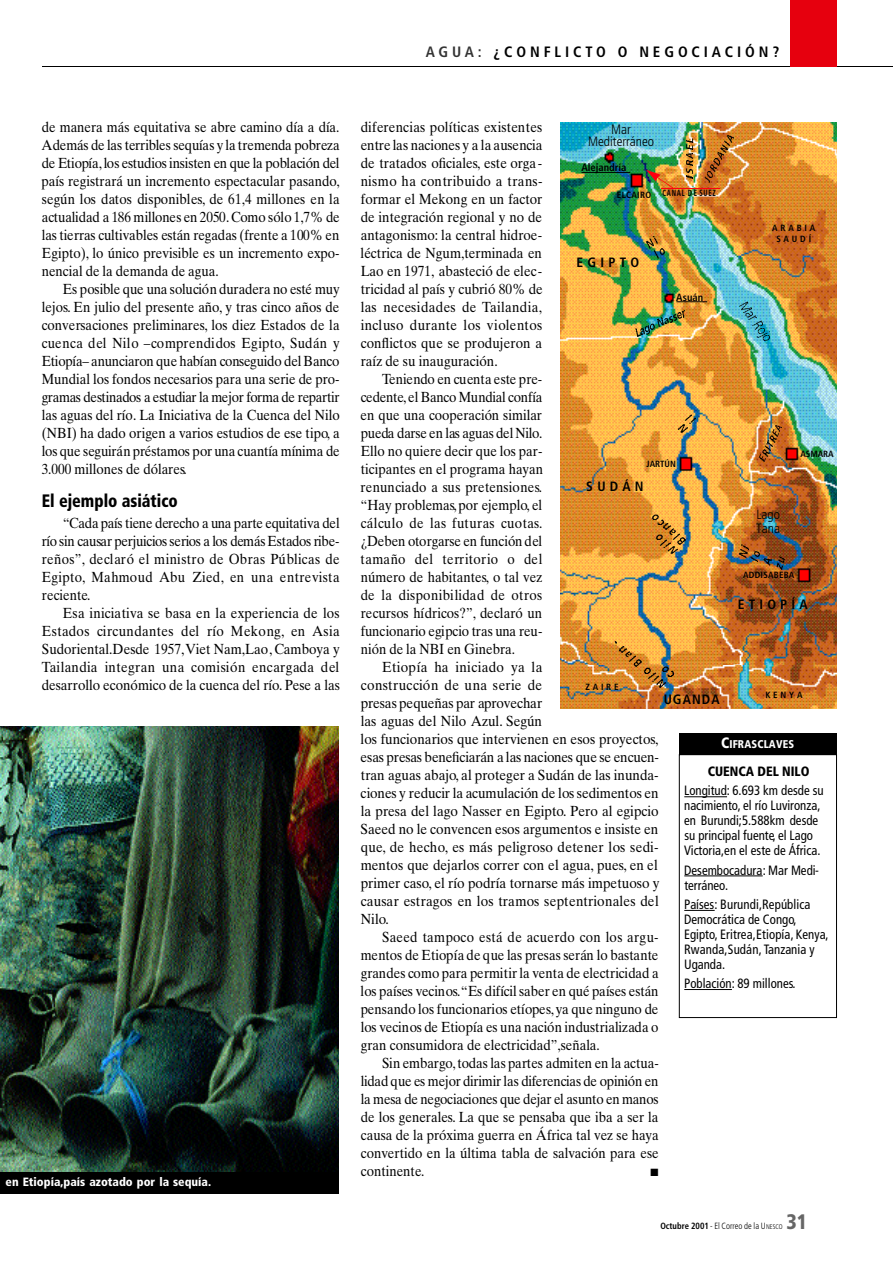
<style>
.page{position:relative;width:893px;height:1263px;background:#fff}
.page>*{position:absolute;margin:0;border:0;box-sizing:border-box;transform-origin:0 0}
.t1{font:900 condensed 21px "Frutiger";color:#666;scale:.95 1}
.t2{font:900 condensed 18px "Frutiger";color:#000;scale:.9 1}
.t3{font:700 condensed 15px "Frutiger";letter-spacing:.25em;color:#000}
.t4{font:14.7px/18px "Times Ten";color:#000;text-align:justify;scale:.9 1}
.t5{font:14.7px/18px "Times Ten";color:#000;text-align:justify;scale:.91 1}
.t6{font:14.7px/18px "Times Ten";color:#000;scale:.92 1}
.t7{font:condensed 13.5px/15px "Frutiger";color:#000;scale:.95 1}
.t8{font:700 condensed 13.5px "Frutiger";letter-spacing:.305em;color:#000}
.t9{font:300 condensed 13.5px/12px "Frutiger";color:#000;text-align:center}
.t10{font:900 condensed 13.5px "Frutiger";color:#000;scale:.95 1}
.t11{font:900 condensed 12px "Frutiger";color:#fff}
.t12{font:900 condensed 11.25px "Frutiger";letter-spacing:.015em;color:#fff;scale:.95 1}
.t13{font:700 condensed 10.5px "Frutiger";color:#000}
.t14{font:10.5px "Zapf Dingbats";color:#000}
.t15{font:700 condensed 9px/10.5px "Frutiger";letter-spacing:.03em;color:#000;text-align:center}
.t16{font:300 condensed 9px "Frutiger";color:#000;scale:.95 1}
.t17{font:700 condensed 9px "Frutiger";letter-spacing:.03em;color:#000;scale:.75 1}
.s1{color:#333}
.s2{font-size:15px}
.s3{font-weight:700}
.s4{font-size:6.75px}
</style>
<div class="page">
<img style="left:0;top:727px;width:339px;height:445px">
<div style="left:0;top:1172px;width:339px;height:22px;background:#000"></div>
<hr style="left:42px;top:66px;width:850px;height:1px;background:#000">
<div style="left:789px;top:0;width:47px;height:67px;background:#e6000e"></div>
<img style="left:560px;top:122px;width:276px;height:272px">
<img style="left:560px;top:394px;width:276px;height:315px">
<img style="left:729px;top:302px;width:23px;height:11px">
<img style="left:735px;top:311px;width:17px;height:7px">
<img style="left:738px;top:315px;width:18px;height:5px">
<img style="left:742px;top:321px;width:20px;height:8px">
<img style="left:747px;top:328px;width:17px;height:6px">
<img style="left:750px;top:331px;width:19px;height:7px">
<img style="left:752px;top:336px;width:18px;height:5px">
<hr style="left:581px;top:172px;width:49px;height:1px;background:#000">
<hr style="left:676px;top:301px;width:31px;height:1px;background:#000">
<svg style="left:752px;top:430px;width:26px;height:32px"></svg>
<img style="left:767px;top:425px;width:15px;height:7px">
<img style="left:624px;top:328px;width:16px;height:8px">
<img style="left:628px;top:328px;width:5px;height:6px">
<img style="left:633px;top:326px;width:16px;height:9px">
<img style="left:638px;top:323px;width:16px;height:7px">
<img style="left:646px;top:318px;width:17px;height:9px">
<img style="left:652px;top:318px;width:16px;height:6px">
<img style="left:657px;top:316px;width:15px;height:6px">
<img style="left:662px;top:315px;width:14px;height:6px">
<img style="left:665px;top:313px;width:16px;height:6px">
<img style="left:670px;top:311px;width:14px;height:6px">
<img style="left:635px;top:239px;width:18px;height:10px">
<img style="left:642px;top:236px;width:15px;height:7px">
<img style="left:643px;top:251px;width:15px;height:8px">
<img style="left:647px;top:248px;width:17px;height:7px">
<img style="left:668px;top:425px;width:19px;height:8px">
<svg style="left:684px;top:414px;width:11px;height:9px"></svg>
<img style="left:657px;top:548px;width:20px;height:6px">
<img style="left:679px;top:537px;width:6px;height:7px">
<svg style="left:651px;top:514px;width:28px;height:34px"></svg>
<img style="left:646px;top:681px;width:19px;height:6px">
<img style="left:622px;top:659px;width:19px;height:7px">
<svg style="left:598px;top:641px;width:37px;height:21px"></svg>
<svg style="left:644px;top:666px;width:29px;height:15px"></svg>
<img style="left:731px;top:549px;width:16px;height:9px">
<img style="left:734px;top:545px;width:14px;height:4px">
<img style="left:743px;top:556px;width:14px;height:5px">
<img style="left:744px;top:551px;width:15px;height:6px">
<img style="left:755px;top:558px;width:14px;height:8px">
<img style="left:767px;top:563px;width:15px;height:6px">
<img style="left:769px;top:556px;width:15px;height:7px">
<svg style="left:646px;top:170px;width:27px;height:18px"></svg>
<hr style="left:660px;top:188px;width:59px;height:1px;background:#ff000f">
<img style="left:682px;top:138px;width:47px;height:45px">
<img style="left:718px;top:136px;width:15px;height:6px">
<div style="left:679px;top:754px;width:157px;height:264px;border:1px solid #000"></div>
<hr style="left:684px;top:796px;width:43px;height:1px;background:#000">
<hr style="left:684px;top:876px;width:78px;height:1px;background:#000">
<hr style="left:684px;top:910px;width:30px;height:1px;background:#000">
<hr style="left:684px;top:989px;width:48px;height:1px;background:#000">
<div style="left:679px;top:734px;width:157px;height:21px;background:#000"></div>
<p class="t3" style="left:426px;top:46px;width:355px"><span class="s1">AG UA :</span> ¿ C O N F L I C TO O NEGOCIAC I Ó N ?</p>
<p class="t4" style="left:42px;top:119px;width:333px">de manera más equitativa se abre camino día a día.<br>Además de las terribles sequías y la tremenda pobreza de Etiopía,los estudios insisten en que la población del país registrará un incremento espectacular pasando, según los datos disponibles, de 61,4 millones en la actualidad a 186 millones en 2050.Como sólo 1,7% de las tierras cultivables están regadas (frente a 100% en Egipto), lo único previsible es un incremento expo&shy;nencial de la demanda de agua.</p>
<p class="t4" style="left:42px;top:281px;width:333px;text-indent:21px">Es posible que una solución duradera no esté muy lejos. En julio del presente año, y tras cinco años de conversaciones preliminares, los diez Estados de la cuenca del Nilo –comprendidos Egipto, Sudán y Etiopía– anunciaron que habían conseguido del Banco Mundial los fondos necesarios para una serie de pro&shy;gramas destinados a estudiar la mejor forma de repartir las aguas del río. La Iniciativa de la Cuenca del Nilo (NBI) ha dado origen a varios estudios de ese tipo, a los que seguirán préstamos por una cuantía mínima de 3.000 millones de dólares.</p>
<p class="t2" style="left:42px;top:493px;width:153px">El ejemplo asiático</p>
<p class="t4" style="left:42px;top:515px;width:333px;text-indent:21px">“Cada país tiene derecho a una parte equitativa del río sin causar perjuicios serios a los demás Estados ribe&shy;r e ñ o s ” , declaró el ministro de Obras Públicas de E g i p t o, Mahmoud Abu Zied, en una entrevista reciente.</p>
<p class="t5" style="left:42px;top:605px;width:329px;text-indent:21px">Esa iniciativa se basa en la experiencia de los Estados circundantes del río Mekong, en A s i a Sudoriental.Desde 1957,Viet Nam,Lao,Camboya y Tailandia integran una comisión encargada del desarrollo económico de la cuenca del río. Pese a las</p>
<p class="t11" style="left:6px;top:1177px;width:207px">en Etiopía,país azotado por la sequía.</p>
<p class="t5" style="left:360px;top:119px;width:202px">diferencias políticas existentes entre las naciones y a la ausencia de tratados oficiales, este orga&shy;nismo ha contribuido a trans&shy;formar el Mekong en un factor de integración regional y no de antagonismo: la central hidroe&shy;léctrica de Ngum,terminada en Lao en 1971, abasteció de elec&shy;tricidad al país y cubrió 80% de las necesidades de Ta i l a n d i a , incluso durante los violentos c o n flictos que se produjeron a raíz de su inauguración.</p>
<p class="t4" style="left:360px;top:371px;width:204px;text-indent:22px">Teniendo en cuenta este pre&shy;c e d e n t e, el Banco Mundial confía en que una cooperación similar pueda darse en las aguas del Nilo.<br>Ello no quiere decir que los par&shy;ticipantes en el programa hayan renunciado a sus pretensiones. “Hay problemas, por ejemplo, el cálculo de las futuras cuotas. ¿Deben otorgarse en función del tamaño del territorio o del número de habitantes, o tal vez de la disponibilidad de otros recursos hídricos?”, declaró un funcionario egipcio tras una reu&shy;nión de la NBI en Ginebra.</p>
<p class="t6" style="left:360px;top:659px;width:326px;text-indent:22px">Etiopía ha iniciado ya la<br>construcción de una serie de<br>presas pequeñas par aprovechar<br>las aguas del Nilo Azul. Según<br>los funcionarios que intervienen en esos proyectos, esas presas beneficiarán a las naciones que se encuen&shy;tran aguas abajo, al proteger a Sudán de las inunda&shy;ciones y reducir la acumulación de los sedimentos en la presa del lago Nasser en Egipto. Pero al egipcio Saeed no le convencen esos argumentos e insiste en q u e, de hecho, es más peligroso detener los sedi&shy;mentos que dejarlos correr con el agua, pues, en el primer caso, el río podría tornarse más impetuoso y causar estragos en los tramos septentrionales del Nilo.</p>
<p class="t4" style="left:360px;top:929px;width:333px;text-indent:21px">Saeed tampoco está de acuerdo con los argu&shy;mentos de Etiopía de que las presas serán lo bastante grandes como para permitir la venta de electricidad a los países vecinos.“Es difícil saber en qué países están pensando los funcionarios etíopes, ya que ninguno de los vecinos de Etiopía es una nación industrializada o gran consumidora de electricidad”,señala.</p>
<p class="t4" style="left:361px;top:1055px;width:333px;text-indent:21px">Sin embargo, todas las partes admiten en la actua&shy;lidad que es mejor dirimir las diferencias de opinión en la mesa de negociaciones que dejar el asunto en manos de los generales. La que se pensaba que iba a ser la causa de la próxima guerra en África tal vez se haya convertido en la última tabla de salvación para ese continente.</p>
<p class="t9" style="left:588px;top:124px;width:68px">Mar<br>Mediterráneo</p>
<p class="t13" style="left:581px;top:164px;width:47px">Alejandría</p>
<p class="t17" style="left:662px;top:189px;width:73px">C A N A LD ES U E Z</p>
<p class="t15" style="left:617px;top:190px;width:36px">ELCAIRO</p>
<p class="t15" style="left:772px;top:224px;width:45px">A R A B I A<br>S A U D Í</p>
<p class="t8" style="left:576px;top:257px;width:64px">E G I P T O</p>
<p class="t13" style="left:676px;top:293px;width:28px">Asuán</p>
<p class="t15" style="left:800px;top:449px;width:35px">ASMARA</p>
<p class="t15" style="left:646px;top:460px;width:31px">JARTÚN</p>
<p class="t8" style="left:586px;top:481px;width:59px">SUDÁN</p>
<p class="t9" style="left:756px;top:509px;width:26px;line-height:13.5px;text-align:left">Lago<br>Tana</p>
<p class="t15" style="left:743px;top:570px;width:53px">ADDISABEBA</p>
<p class="t8" style="left:737px;top:599px;width:72px">E T I O P Í A</p>
<p class="t15" style="left:585px;top:683px;width:35px">Z A I R E</p>
<p class="t15" style="left:765px;top:691px;width:39px">K E N Y A</p>
<p class="t8" style="left:663px;top:693px;width:58px">U G A N D A</p>
<p class="t12" style="left:721px;top:740px;width:78px"><span class="s2">C</span>IFRASCLAVES</p>
<p class="t10" style="left:707px;top:766px;width:109px">CUENCA DEL NILO</p>
<p class="t7" style="left:684px;top:784px;width:149px">Longitud: 6.693 km desde su nacimiento, el río Luvironza, en Burundi;5.588km desde su principal fuente, el Lago<br>Victoria,en el este de África.</p>
<p class="t7" style="left:684px;top:863px;width:143px">Desembocadura: Mar Medi&shy;terráneo.</p>
<p class="t7" style="left:684px;top:898px;width:154px">Países: Burundi,República<br>Democrática de Congo,<br>Egipto, Eritrea,Etiopía, Kenya,<br>Rwanda,Sudán, Tanzania y<br>Uganda.</p>
<p class="t7" style="left:684px;top:977px;width:119px">Población: 89 millones.</p>
<p class="t14" style="left:650px;top:1167px;width:9px">■</p>
<p class="t16" style="left:660px;top:1222px;width:130px"><span class="s3">Octubre 2001</span>- El Correo de la U<span class="s4">NESCO</span></p>
<h1 class="t1" style="left:786px;top:1214px;width:23px">31</h1>
</div>
